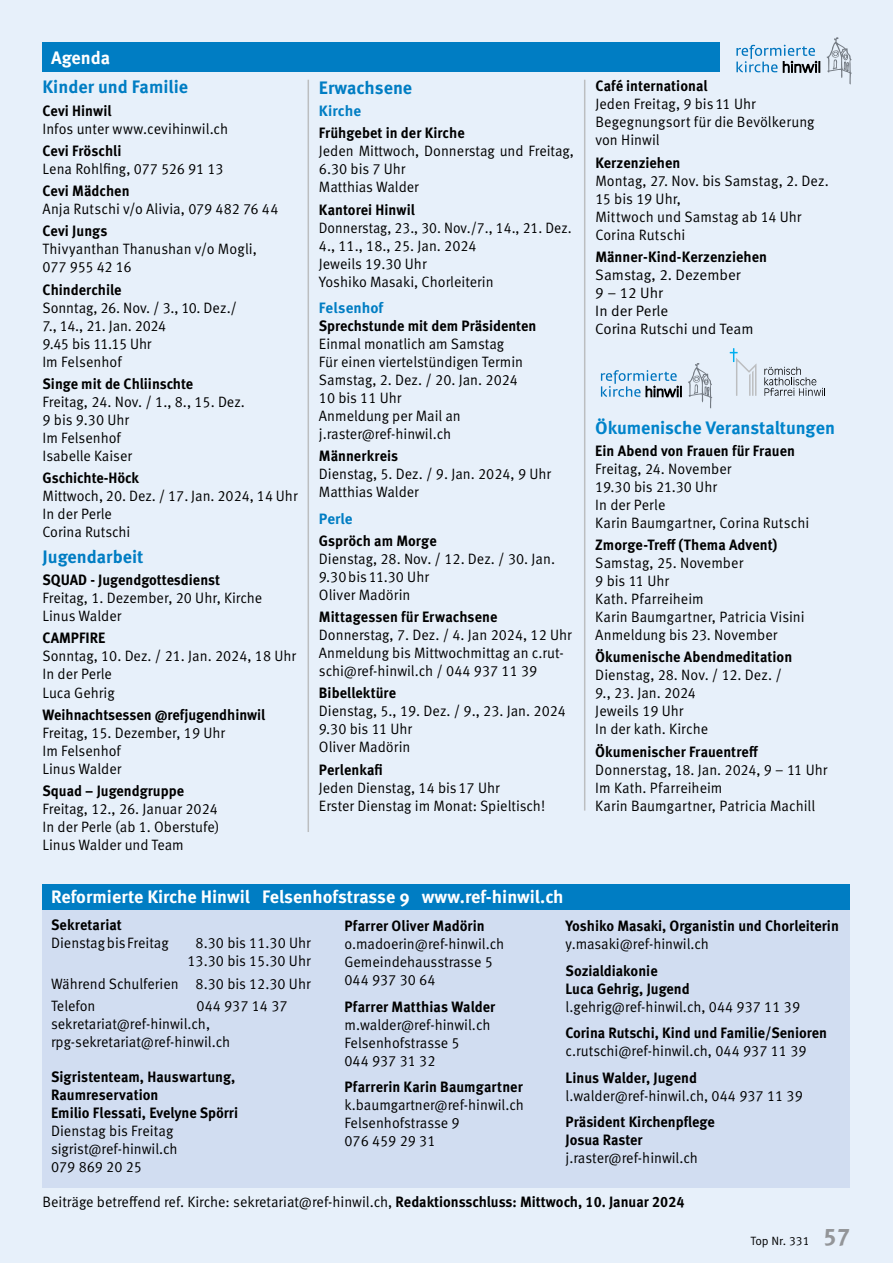
<style>
.page{position:relative;width:893px;height:1263px;background:#e7f0fa}
.page>*{position:absolute;margin:0;border:0;box-sizing:border-box;transform-origin:0 0}
.t1{font:700 18px "Meta OT";color:#fff}
.t2{font:700 18px "Meta OT";color:#007dc3}
.t3{font:700 18px "Meta OT";letter-spacing:-.005em;color:#0083ca}
.t4{font:15px/18px "Meta OT";color:#000;scale:.95 1}
.t5{font:700 15px/18px "Meta OT";color:#000;scale:.95 1}
.t6{font:15px/18px "Meta OT";color:#000;scale:.92 1}
.t7{font:15px/18px "Meta OT";color:#000}
.t8{font:700 15px "Meta OT";color:#007dc3}
.t9{font:12px "Meta OT";color:#000}
.s1{font-weight:700}
.s2{font-weight:700;font-size:24px;color:#939598}
</style>
<div class="page">
<hr style="left:584px;top:80px;width:1px;height:730px;background:#bcbec0">
<hr style="left:308px;top:80px;width:1px;height:752px;background:#bcbec0">
<div style="left:43px;top:892px;width:807px;height:295px;background:#d1ddf1"></div>
<div style="left:43px;top:884px;width:807px;height:25px;background:#007dc3"></div>
<svg style="left:764px;top:367px;width:61px;height:29px"></svg>
<svg style="left:730px;top:348px;width:26px;height:48px"></svg>
<svg style="left:601px;top:370px;width:80px;height:27px"></svg>
<svg style="left:688px;top:363px;width:24px;height:45px"></svg>
<svg style="left:736px;top:45px;width:84px;height:27px"></svg>
<svg style="left:827px;top:37px;width:25px;height:47px"></svg>
<div style="left:43px;top:43px;width:677px;height:29px;background:#007dc3"></div>
<p class="t1" style="left:51px;top:46px;width:61px">Agenda</p>
<p class="t2" style="left:43px;top:76px;width:147px">Kinder und Familie</p>
<p class="t5" style="left:43px;top:102px;width:74px">Cevi Hinwil</p>
<p class="t4" style="left:43px;top:120px;width:197px">Infos unter www.cevihinwil.ch</p>
<p class="t5" style="left:43px;top:142px;width:85px">Cevi Fröschli</p>
<p class="t4" style="left:43px;top:160px;width:192px">Lena Rohlfing, 077 526 91 13</p>
<p class="t5" style="left:43px;top:182px;width:93px">Cevi Mädchen</p>
<p class="t4" style="left:43px;top:200px;width:250px">Anja Rutschi v/o Alivia, 079 482 76 44</p>
<p class="t5" style="left:43px;top:222px;width:70px">Cevi Jungs</p>
<p class="t4" style="left:43px;top:240px;width:227px">Thivyanthan Thanushan v/o Mogli,<br>077 955 42 16</p>
<p class="t5" style="left:43px;top:280px;width:85px">Chinderchile</p>
<p class="t4" style="left:43px;top:299px;width:206px">Sonntag, 26. Nov. / 3., 10. Dez./<br>7., 14., 21. Jan. 2024<br>9.45 bis 11.15 Uhr<br>Im Felsenhof</p>
<p class="t5" style="left:43px;top:375px;width:160px">Singe mit de Chliinschte</p>
<p class="t4" style="left:43px;top:393px;width:215px">Freitag, 24. Nov. / 1., 8., 15. Dez.<br>9 bis 9.30 Uhr<br>Im Felsenhof<br>Isabelle Kaiser</p>
<p class="t5" style="left:43px;top:469px;width:103px">Gschichte-Höck</p>
<p class="t4" style="left:43px;top:487px;width:270px">Mittwoch, 20. Dez. / 17. Jan. 2024, 14 Uhr<br>In der Perle<br>Corina Rutschi</p>
<p class="t2" style="left:43px;top:545px;width:103px">Jugendarbeit</p>
<p class="t5" style="left:43px;top:571px;width:188px">SQUAD - Jugendgottesdienst</p>
<p class="t4" style="left:43px;top:589px;width:233px">Freitag, 1. Dezember, 20 Uhr, Kirche<br>Linus Walder</p>
<p class="t5" style="left:43px;top:629px;width:68px">CAMPFIRE</p>
<p class="t4" style="left:43px;top:647px;width:269px">Sonntag, 10. Dez. / 21. Jan. 2024, 18 Uhr<br>In der Perle<br>Luca Gehrig</p>
<p class="t5" style="left:43px;top:706px;width:236px">Weihnachtsessen @refjugendhinwil</p>
<p class="t4" style="left:43px;top:724px;width:194px">Freitag, 15. Dezember, 19 Uhr<br>Im Felsenhof<br>Linus Walder</p>
<p class="t5" style="left:43px;top:782px;width:150px">Squad – Jugendgruppe</p>
<p class="t4" style="left:43px;top:800px;width:188px;text-align:justify">Freitag, 12., 26. Januar 2024<br>In der Perle (ab 1. Oberstufe)<br>Linus Walder und Team</p>
<p class="t2" style="left:319px;top:76px;width:95px">Erwachsene</p>
<p class="t8" style="left:319px;top:101px;width:44px">Kirche</p>
<p class="t5" style="left:319px;top:124px;width:155px">Frühgebet in der Kirche</p>
<p class="t4" style="left:319px;top:142px;width:270px">Jeden Mittwoch, Donnerstag und Freitag,<br>6.30 bis 7 Uhr<br>Matthias Walder</p>
<p class="t5" style="left:319px;top:200px;width:102px">Kantorei Hinwil</p>
<p class="t6" style="left:319px;top:219px;width:276px">Donnerstag, 23., 30. Nov./7., 14., 21. Dez.<br>4., 11., 18., 25. Jan. 2024<br>Jeweils 19.30 Uhr<br>Yoshiko Masaki, Chorleiterin</p>
<p class="t8" style="left:319px;top:299px;width:66px">Felsenhof</p>
<p class="t5" style="left:319px;top:317px;width:230px">Sprechstunde mit dem Präsidenten</p>
<p class="t4" style="left:319px;top:335px;width:216px">Einmal monatlich am Samstag<br>Für einen viertelstündigen Termin<br>Samstag, 2. Dez. / 20. Jan. 2024<br>10 bis 11 Uhr<br>Anmeldung per Mail an j.raster@ref-hinwil.ch</p>
<p class="t5" style="left:319px;top:447px;width:85px">Männerkreis</p>
<p class="t4" style="left:319px;top:465px;width:246px">Dienstag, 5. Dez. / 9. Jan. 2024, 9 Uhr<br>Matthias Walder</p>
<p class="t8" style="left:319px;top:509px;width:35px">Perle</p>
<p class="t5" style="left:319px;top:532px;width:126px">Gspröch am Morge</p>
<p class="t4" style="left:319px;top:550px;width:250px">Dienstag, 28. Nov. / 12. Dez. / 30. Jan.<br>9.30bis11.30 Uhr<br>Oliver Madörin</p>
<p class="t5" style="left:319px;top:608px;width:189px">Mittagessen für Erwachsene</p>
<p class="t4" style="left:319px;top:626px;width:268px">Donnerstag, 7. Dez. / 4. Jan 2024, 12 Uhr<br>Anmeldung bis Mittwochmittag an c.rut&shy;schi@ref-hinwil.ch / 044 937 11 39</p>
<p class="t5" style="left:319px;top:684px;width:83px">Bibellektüre</p>
<p class="t4" style="left:319px;top:702px;width:262px">Dienstag, 5., 19. Dez. / 9., 23. Jan. 2024<br>9.30 bis 11 Uhr<br>Oliver Madörin</p>
<p class="t5" style="left:319px;top:760px;width:69px">Perlenkafi</p>
<p class="t4" style="left:319px;top:778px;width:240px">Jeden Dienstag, 14 bis17 Uhr<br>Erster Dienstag im Monat: Spieltisch!</p>
<p class="t5" style="left:595px;top:77px;width:120px">Café international</p>
<p class="t4" style="left:595px;top:95px;width:232px">Jeden Freitag, 9 bis11 Uhr<br>Begegnungsort für die Bevölkerung von Hinwil</p>
<p class="t5" style="left:595px;top:154px;width:91px">Kerzenziehen</p>
<p class="t4" style="left:595px;top:172px;width:247px">Montag, 27. Nov. bis Samstag, 2. Dez.<br>15 bis 19 Uhr,<br>Mittwoch und Samstag ab 14 Uhr<br>Corina Rutschi</p>
<p class="t5" style="left:595px;top:248px;width:182px">Männer-Kind-Kerzenziehen</p>
<p class="t7" style="left:595px;top:266px;width:160px">Samstag, 2. Dezember<br>9 – 12 Uhr<br>In der Perle<br>Corina Rutschi und Team</p>
<p class="t3" style="left:595px;top:416px;width:241px">Ökumenische Veranstaltungen</p>
<p class="t5" style="left:595px;top:442px;width:212px">Ein Abend von Frauen für Frauen</p>
<p class="t4" style="left:595px;top:460px;width:227px">Freitag, 24. November<br>19.30 bis 21.30 Uhr<br>In der Perle<br>Karin Baumgartner, Corina Rutschi</p>
<p class="t5" style="left:595px;top:536px;width:193px">Zmorge-Treff (Thema Advent)</p>
<p class="t4" style="left:595px;top:554px;width:222px">Samstag, 25. November<br>9 bis 11 Uhr<br>Kath. Pfarreiheim<br>Karin Baumgartner, Patricia Visini<br>Anmeldung bis 23. November</p>
<p class="t5" style="left:595px;top:648px;width:209px">Ökumenische Abendmeditation</p>
<p class="t4" style="left:595px;top:666px;width:198px">Dienstag, 28. Nov. / 12. Dez. /<br>9., 23. Jan. 2024<br>Jeweils 19 Uhr<br>In der kath. Kirche</p>
<p class="t5" style="left:595px;top:742px;width:173px">Ökumenischer Frauentreff</p>
<p class="t4" style="left:595px;top:760px;width:246px">Donnerstag, 18. Jan. 2024, 9 – 11 Uhr<br>Im Kath. Pfarreiheim<br>Karin Baumgartner, Patricia Machill</p>
<p class="t1" style="left:51px;top:885px;width:514px">Reformierte Kirche Hinwil Felsenhofstrasse 9 www.ref-hinwil.ch</p>
<p class="t5" style="left:51px;top:916px;width:76px">Sekretariat</p>
<p class="t4" style="left:51px;top:934px;width:125px">DienstagbisFreitag</p>
<p class="t4" style="left:188px;top:934px;width:131px;text-align:center">8.30 bis 11.30 Uhr<br>13.30 bis 15.30 Uhr</p>
<p class="t4" style="left:51px;top:972px;width:275px;line-height:22.2px">Während Schulferien 8.30 bis 12.30 Uhr<br>Telefon</p>
<p class="t5" style="left:566px;top:917px;width:289px">Yoshiko Masaki, Organistin und Chorleiterin</p>
<p class="t4" style="left:566px;top:935px;width:153px">y.masaki@ref-hinwil.ch</p>
<p class="t5" style="left:566px;top:962px;width:132px">Sozialdiakonie<br>Luca Gehrig, Jugend</p>
<p class="t4" style="left:566px;top:998px;width:248px">l.gehrig@ref-hinwil.ch, 044 937 11 39</p>
<p class="t5" style="left:566px;top:1024px;width:277px">Corina Rutschi, Kind und Familie/Senioren</p>
<p class="t4" style="left:566px;top:1042px;width:255px">c.rutschi@ref-hinwil.ch, 044 937 11 39</p>
<p class="t5" style="left:566px;top:1069px;width:140px">Linus Walder, Jugend</p>
<p class="t4" style="left:566px;top:1087px;width:251px">l.walder@ref-hinwil.ch, 044 937 11 39</p>
<p class="t5" style="left:566px;top:1113px;width:159px">Präsident Kirchenpflege<br>Josua Raster</p>
<p class="t4" style="left:566px;top:1149px;width:141px">j.raster@ref-hinwil.ch</p>
<p class="t5" style="left:344px;top:917px;width:149px">Pfarrer Oliver Madörin</p>
<p class="t4" style="left:344px;top:935px;width:170px">o.madoerin@ref-hinwil.ch<br>Gemeindehausstrasse 5<br>044 937 30 64</p>
<p class="t5" style="left:344px;top:998px;width:160px">Pfarrer Matthias Walder</p>
<p class="t4" style="left:344px;top:1016px;width:155px">m.walder@ref-hinwil.ch<br>Felsenhofstrasse 5<br>044 937 31 32</p>
<p class="t5" style="left:344px;top:1078px;width:189px">Pfarrerin Karin Baumgartner</p>
<p class="t4" style="left:344px;top:1096px;width:190px">k.baumgartner@ref-hinwil.ch<br>Felsenhofstrasse 9<br>076 459 29 31</p>
<p class="t4" style="left:51px;top:997px;width:251px;text-indent:146px">044 937 14 37 sekretariat@ref-hinwil.ch, rpg-sekretariat@ref-hinwil.ch</p>
<p class="t5" style="left:51px;top:1068px;width:198px">Sigristenteam, Hauswartung,<br>Raumreservation<br>Emilio Flessati, Evelyne Spörri</p>
<p class="t4" style="left:51px;top:1122px;width:135px">Dienstag bis Freitag sigrist@ref-hinwil.ch<br>079 869 20 25</p>
<p class="t4" style="left:43px;top:1193px;width:677px">Beiträge betreffend ref. Kirche: sekretariat@ref-hinwil.ch, <span class="s1">Redaktionsschluss: Mittwoch, 10. Januar 2024</span></p>
<p class="t9" style="left:750px;top:1234px;width:102px">Top Nr. 331 <span class="s2">57</span></p>
</div>
